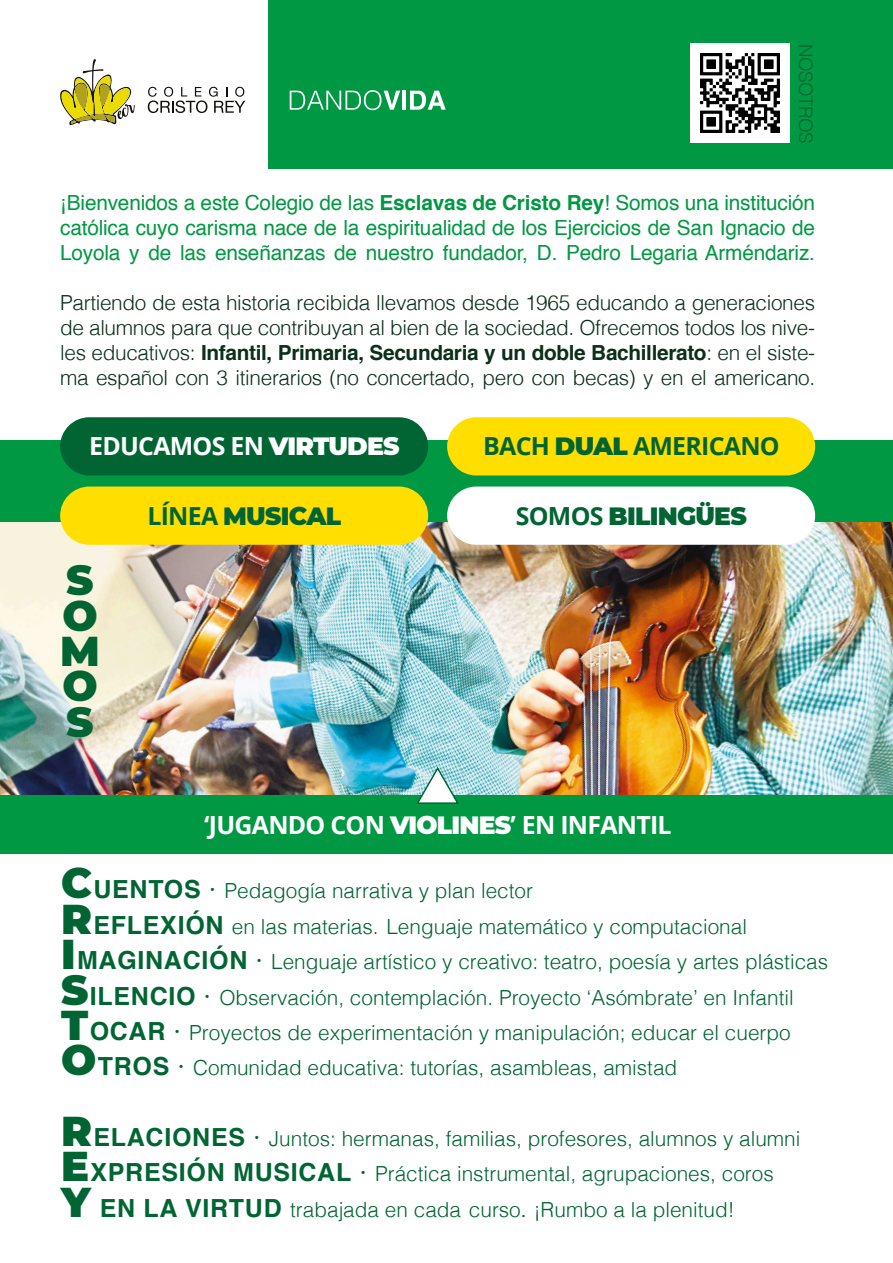
<style>
.page{position:relative;width:893px;height:1263px;background:#fff}
.page>*{position:absolute;margin:0;border:0;box-sizing:border-box;transform-origin:0 0}
.t1{font:900 41.55px/35.4px "Montserrat";color:#006532}
.t2{font:700 24.9px "Open Sans";letter-spacing:-.03em;color:#fff}
.t3{font:900 24.9px "Montserrat";letter-spacing:-.03em;color:#006532}
.t4{font:700 24.9px "Open Sans";letter-spacing:-.03em;color:#006532}
.t5{font:300 20.85px/35.4px "Helvetica";color:#006532}
.t6{font:300 20.85px/24.9px "Helvetica";letter-spacing:-.015em;color:#0a2f1b;text-align:justify}
.t7{font:20.85px/24.9px "Helvetica";letter-spacing:-.01em;color:#009843;text-align:justify}
.t8{font:300 18.75px "Helvetica";letter-spacing:-.03em;color:#006532}
.s1{font-weight:700}
.s2{font-family:"Montserrat";font-weight:900}
.s3{font-family:"Open Sans";font-weight:700}
.s4{font-family:"Montserrat";font-weight:900;font-size:41.55px}
.s5{font-weight:700;font-size:24.9px}
.s6{font-weight:400;font-size:24.9px}
.s7{font-weight:400}
</style>
<div class="page">
<img style="left:0;top:522px;width:893px;height:274px">
<div style="left:0;top:440px;width:893px;height:82px;background:#009843"></div>
<div style="left:60px;top:417px;width:368px;height:58px;background:#006532;border-radius:29px"></div>
<div style="left:60px;top:486px;width:368px;height:59px;background:#ffde00;border-radius:29px"></div>
<div style="left:447px;top:417px;width:368px;height:58px;background:#ffde00;border-radius:29px"></div>
<div style="left:447px;top:486px;width:368px;height:59px;background:#fff;border-radius:29px"></div>
<div style="left:0;top:796px;width:893px;height:58px;background:#009843"></div>
<div style="left:269px;top:0;width:624px;height:169px;background:#009843"></div>
<svg style="left:148px;top:87px;width:97px;height:26px"></svg>
<svg style="left:60px;top:59px;width:75px;height:66px"></svg>
<svg style="left:290px;top:90px;width:110px;height:20px"></svg>
<hr style="left:402px;top:91px;width:4px;height:19px;background:#fff">
<svg style="left:410px;top:91px;width:36px;height:19px"></svg>
<img style="left:690px;top:43px;width:100px;height:100px">
<svg style="left:415px;top:766px;width:45px;height:38px"></svg>
<p class="t8" style="left:822px;top:44px;width:101px;rotate:90deg">NOSOTROS</p>
<p class="t7" style="left:60px;top:191px;width:756px">¡Bienvenidos a este Colegio de las <span class="s1">Esclavas de Cristo Rey</span>! Somos una institución católica cuyo carisma nace de la espiritualidad de los Ejercicios de San Ignacio de Loyola y de las enseñanzas de nuestro fundador, D. Pedro Legaria Arméndariz.</p>
<p class="t6" style="left:60px;top:289px;width:757px">Partiendo de esta historia recibida llevamos desde 1965 educando a generaciones de alumnos para que contribuyan al bien de la sociedad. Ofrecemos todos los nive&shy;les educativos: <span class="s1">Infantil, Primaria, Secundaria y un doble Bachillerato</span>: en el siste&shy;ma español con 3 itinerarios (no concertado, pero con becas) y en el americano.</p>
<p class="t2" style="left:89px;top:429px;width:312px">EDUCAMOS EN <span class="s2">VIRTUDES</span></p>
<h1 class="t1" style="left:60px;top:560px;width:41px">S<br>O<br>M<br>O<br>S</h1>
<p class="t3" style="left:147px;top:497px;width:195px"><span class="s3">LÍNEA</span> MUSICAL</p>
<p class="t4" style="left:483px;top:429px;width:298px">BACH <span class="s2">DUAL</span> AMERICANO</p>
<p class="t3" style="left:516px;top:497px;width:232px"><span class="s3">SOMOS</span> BILINGÜES</p>
<p class="t2" style="left:204px;top:807px;width:469px">‘JUGANDO CON <span class="s2">VIOLINES</span>’ EN INFANTIL</p>
<p class="t5" style="left:61px;top:872px;width:768px"><span class="s4">C</span><span class="s5">UENTOS</span> <span class="s6">·</span> Pedagogía narrativa y plan lector<br><span class="s4">R</span><span class="s5">EFLEXIÓN</span> en las materias. Lenguaje matemático y computacional <span class="s4">I</span><span class="s5">MAGINACIÓN</span> <span class="s6">·</span> Lenguaje artístico y creativo: teatro, poesía y artes plásticas <span class="s4">S</span><span class="s5">ILENCIO</span> <span class="s6">·</span> Observación, contemplación. Proyecto ‘Asómbrate’ en Infantil <span class="s4">T</span><span class="s5">OCAR</span> <span class="s6">·</span> Proyectos de experimentación y manipulación; educar el cuerpo <span class="s4">O</span><span class="s5">TROS</span> <span class="s6">·</span> Comunidad educativa: tutorías, asambleas, amistad</p>
<p class="t5" style="left:61px;top:1119px;width:741px"><span class="s4">R</span><span class="s5">ELACIONES</span> <span class="s6">·</span> Juntos: hermanas, familias, profesores, alumnos y alumni<br><span class="s4">E</span><span class="s5">XPRESIÓN MUSICAL</span> <span class="s6">·</span> Práctica instrumental, agrupaciones, coros<br><span class="s4">Y</span> <span class="s5">EN LA VIRTUD</span> trabajada en cada curso<span class="s7">.</span> ¡Rumbo a la plenitud!</p>
</div>
